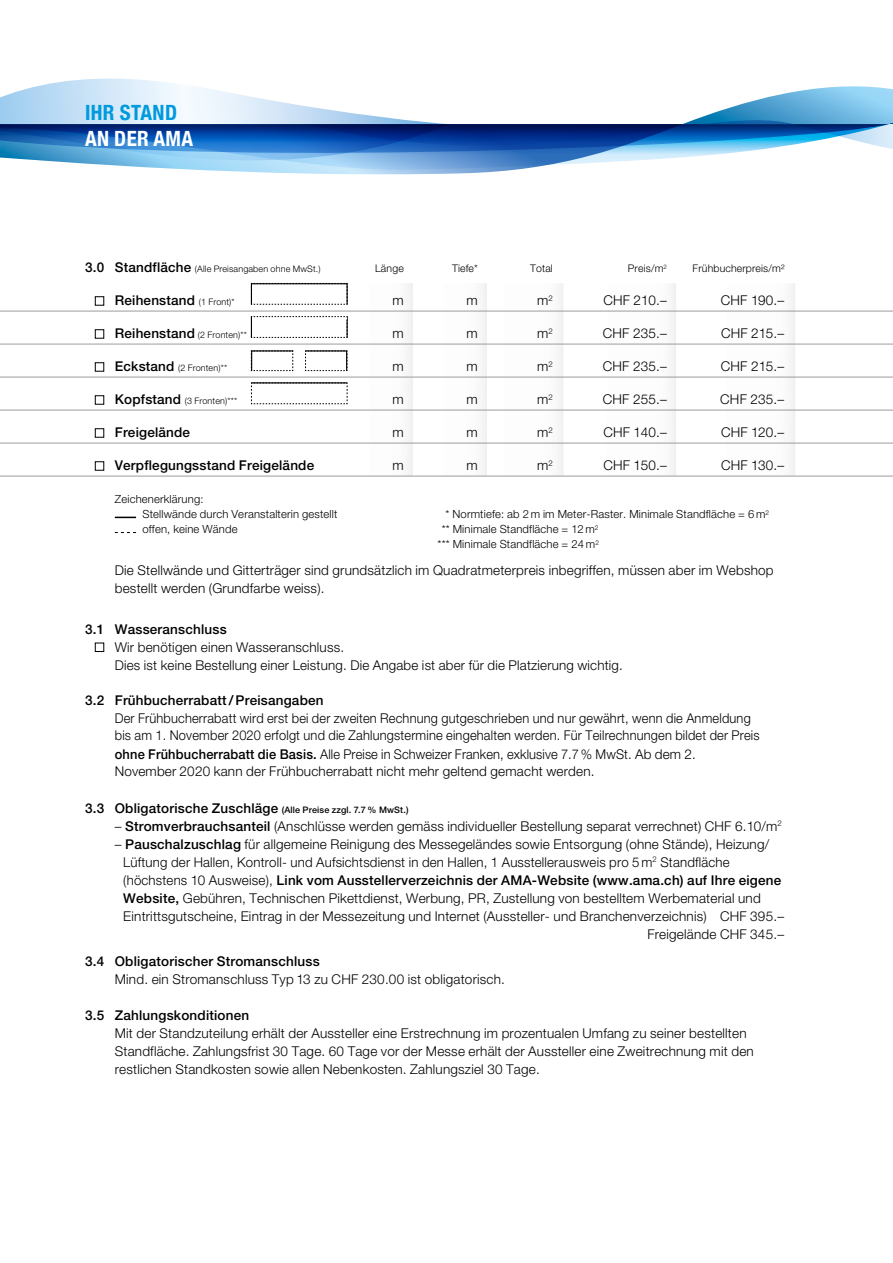
<style>
.page{position:relative;width:893px;height:1263px;background:#fff}
.page>*{position:absolute;margin:0;border:0;box-sizing:border-box;transform-origin:0 0}
.t1{font:700 condensed 21px "Helvetica Neue";letter-spacing:.02em;color:#009ade}
.t2{font:700 condensed 21px "Helvetica Neue";letter-spacing:.02em;color:#fff}
.t3{font:300 13.5px/18px "Helvetica Neue LT Pro";letter-spacing:.015em;color:#000}
.t4{font:300 13.5px/17.1px "Helvetica Neue LT Pro";letter-spacing:.015em;color:#000;scale:.95 1}
.t5{font:500 13.5px "Helvetica Neue LT Pro";letter-spacing:.015em;color:#000}
.t6{font:300 11.25px/15px "Helvetica Neue LT Pro";letter-spacing:.015em;color:#000}
.t7{font:300 10.5px "Helvetica Neue LT Pro";letter-spacing:.015em;color:#000}
.t8{font:300 9px "Helvetica Neue LT Pro";letter-spacing:.015em;color:#000}
.s1{font-weight:500;font-size:13.5px}
.s2{font-weight:300;font-size:9px}
.s3{color:#fff}
.s4{font-weight:500}
.s5{font-size:9px}
.s6{font-weight:300}
</style>
<div class="page">
<svg style="left:0;top:78px;width:893px;height:96px"></svg>
<div style="left:251px;top:283px;width:97px;height:22px;border:1px solid #000"></div>
<svg style="left:251px;top:350px;width:43px;height:22px"></svg>
<svg style="left:251px;top:382px;width:97px;height:22px"></svg>
<hr style="left:251px;top:382px;width:96px;height:1px;background:#000">
<svg style="left:305px;top:350px;width:43px;height:22px"></svg>
<svg style="left:251px;top:316px;width:97px;height:22px"></svg>
<hr style="left:0;top:311px;width:893px;height:1px;background:#9c9c9d">
<hr style="left:0;top:344px;width:893px;height:1px;background:#9c9c9d">
<hr style="left:0;top:377px;width:893px;height:1px;background:#9c9c9d">
<hr style="left:0;top:410px;width:893px;height:1px;background:#9c9c9d">
<hr style="left:0;top:443px;width:893px;height:1px;background:#9c9c9d">
<hr style="left:0;top:476px;width:893px;height:1px;background:#9c9c9d">
<div style="left:95px;top:296px;width:9px;height:9px;border:1px solid #000"></div>
<div style="left:95px;top:329px;width:9px;height:9px;border:1px solid #000"></div>
<div style="left:95px;top:362px;width:9px;height:9px;border:1px solid #000"></div>
<div style="left:95px;top:395px;width:9px;height:9px;border:1px solid #000"></div>
<div style="left:95px;top:428px;width:9px;height:9px;border:1px solid #000"></div>
<div style="left:95px;top:461px;width:9px;height:9px;border:1px solid #000"></div>
<div style="left:95px;top:643px;width:9px;height:9px;border:1px solid #000"></div>
<svg style="left:115px;top:517px;width:21px;height:1px"></svg>
<svg style="left:115px;top:532px;width:21px;height:1px"></svg>
<h1 class="t1" style="left:85px;top:95px;width:94px">IHR STAND</h1>
<h1 class="t2" style="left:85px;top:121px;width:110px">AN DER AMA</h1>
<p class="t8" style="left:85px;top:264px;width:237px"><span class="s1">3.0 Standfläche</span> (Alle Preisangaben ohne MwSt.)</p>
<p class="t7" style="left:375px;top:262px;width:30px">Länge</p>
<p class="t7" style="left:452px;top:262px;width:27px">Tiefe*</p>
<p class="t7" style="left:530px;top:262px;width:24px">Total</p>
<p class="t7" style="left:628px;top:262px;width:41px">Preis/m<sup>2</sup></p>
<p class="t7" style="left:693px;top:262px;width:93px">Frühbucherpreis/m²</p>
<p class="t5" style="left:115px;top:293px;width:121px">Reihenstand <span class="s2">(1 Front)*</span></p>
<p class="t3" style="left:392px;top:291px;width:13px">m</p>
<p class="t3" style="left:467px;top:291px;width:13px">m</p>
<p class="t3" style="left:537px;top:291px;width:17px">m<sup>2</sup></p>
<p class="t3" style="left:603px;top:291px;width:65px">CHF 210.–</p>
<p class="t3" style="left:721px;top:291px;width:65px">CHF 190.–</p>
<p class="t8" style="left:115px;top:330px;width:134px"><span class="s1">Reihenstand</span> (2 Fronten)**</p>
<p class="t3" style="left:392px;top:324px;width:13px">m</p>
<p class="t3" style="left:467px;top:324px;width:13px">m</p>
<p class="t3" style="left:537px;top:324px;width:17px">m<sup>2</sup></p>
<p class="t3" style="left:603px;top:324px;width:66px">CHF 235.–</p>
<p class="t3" style="left:721px;top:324px;width:65px">CHF 215.–</p>
<p class="t8" style="left:115px;top:363px;width:114px"><span class="s1">Eckstand</span> (2 Fronten)**</p>
<p class="t3" style="left:392px;top:357px;width:13px">m</p>
<p class="t3" style="left:467px;top:357px;width:13px">m</p>
<p class="t3" style="left:537px;top:357px;width:17px">m<sup>2</sup></p>
<p class="t3" style="left:603px;top:357px;width:66px">CHF 235.–</p>
<p class="t3" style="left:721px;top:357px;width:65px">CHF 215.–</p>
<p class="t8" style="left:115px;top:396px;width:124px"><span class="s1">Kopfstand</span> (3 Fronten)***</p>
<p class="t3" style="left:392px;top:390px;width:13px">m</p>
<p class="t3" style="left:467px;top:390px;width:13px">m</p>
<p class="t3" style="left:537px;top:390px;width:17px">m<sup>2</sup></p>
<p class="t3" style="left:603px;top:390px;width:66px">CHF 255.–</p>
<p class="t3" style="left:720px;top:390px;width:66px">CHF 235.–</p>
<p class="t5" style="left:115px;top:425px;width:77px">Freigelände</p>
<p class="t3" style="left:392px;top:423px;width:13px">m</p>
<p class="t3" style="left:467px;top:423px;width:13px">m</p>
<p class="t3" style="left:537px;top:423px;width:17px">m<sup>2</sup></p>
<p class="t3" style="left:603px;top:423px;width:65px">CHF 140.–</p>
<p class="t3" style="left:721px;top:423px;width:65px">CHF 120.–</p>
<p class="t5" style="left:115px;top:458px;width:201px">Verpflegungsstand Freigelände</p>
<p class="t3" style="left:392px;top:456px;width:13px">m</p>
<p class="t3" style="left:467px;top:456px;width:13px">m</p>
<p class="t3" style="left:537px;top:456px;width:17px">m<sup>2</sup></p>
<p class="t3" style="left:603px;top:456px;width:65px">CHF 150.–</p>
<p class="t3" style="left:721px;top:456px;width:65px">CHF 130.–</p>
<p class="t6" style="left:142px;top:492px;width:196px;text-indent:-28px">Zeichenerklärung:<br>Stellwände durch Veranstalterin gestellt</p>
<p class="t6" style="left:438px;top:507px;width:333px"><span class="s3">*</span> * Normtiefe: ab 2 m im Meter-Raster. Minimale Standfläche = 6 m<sup>2</sup></p>
<p class="t6" style="left:142px;top:522px;width:97px">offen, keine Wände</p>
<p class="t6" style="left:438px;top:522px;width:163px"><span class="s3">*</span>** Minimale Standfläche = 12 m<sup>2 </sup>*** Minimale Standfläche = 24 m<sup>2</sup></p>
<p class="t3" style="left:115px;top:561px;width:660px">Die Stellwände und Gitterträger sind grundsätzlich im Quadratmeterpreis inbegriffen, müssen aber im Webshop bestellt werden (Grundfarbe weiss).</p>
<p class="t5" style="left:85px;top:621px;width:143px">3.1 Wasseranschluss</p>
<p class="t3" style="left:115px;top:638px;width:510px">Wir benötigen einen Wasseranschluss.<br>Dies ist keine Bestellung einer Leistung. Die Angabe ist aber für die Platzierung wichtig.</p>
<p class="t5" style="left:85px;top:692px;width:240px">3.2 Frühbucherrabatt/Preisangaben</p>
<p class="t4" style="left:115px;top:710px;width:680px">Der Frühbucherrabatt wird erst bei der zweiten Rechnung gutgeschrieben und nur gewährt, wenn die Anmeldung bis am 1. November 2020 erfolgt und die Zahlungstermine eingehalten werden. Für Teilrechnungen bildet der Preis</p>
<p class="t4" style="left:115px;top:745px;width:613px"><span class="s4">ohne Frühbucherrabatt die Basis.</span> Alle Preise in Schweizer Franken, exklusive 7.7% MwSt. Ab dem 2.<br>November 2020 kann der Frühbucherrabatt nicht mehr geltend gemacht werden.</p>
<p class="t5" style="left:85px;top:800px;width:325px">3.3 Obligatorische Zuschläge <span class="s5">(Alle Preise zzgl. 7.7 % MwSt.)</span></p>
<p class="t3" style="left:115px;top:817px;width:669px">– <span class="s4">Stromverbrauchsanteil</span> (Anschlüsse werden gemäss individueller Bestellung separat verrechnet) CHF 6.10/m<sup>2</sup></p>
<p class="t3" style="left:115px;top:835px;width:656px">– <span class="s4">Pauschalzuschlag</span> für allgemeine Reinigung des Messegeländes sowie Entsorgung (ohne Stände), Heizung/</p>
<p class="t3" style="left:123px;top:853px;width:608px">Lüftung der Hallen, Kontroll- und Aufsichtsdienst in den Hallen, 1 Ausstellerausweis pro 5m<sup>2</sup> Standfläche</p>
<p class="t5" style="left:123px;top:872px;width:659px"><span class="s6">(höchstens 10 Ausweise),</span> Link vom Ausstellerverzeichnis der AMA-Website (www.ama.ch) auf Ihre eigene</p>
<p class="t3" style="left:123px;top:889px;width:639px"><span class="s4">Website,</span> Gebühren, Technischen Pikettdienst, Werbung, PR, Zustellung von bestelltem Werbematerial und</p>
<p class="t3" style="left:123px;top:907px;width:662px">Eintrittsgutscheine, Eintrag in der Messezeitung und Internet (Aussteller- und Branchenverzeichnis) CHF 395.–</p>
<p class="t3" style="left:647px;top:925px;width:138px">Freigelände CHF 345.–</p>
<p class="t5" style="left:85px;top:953px;width:236px">3.4 Obligatorischer Stromanschluss</p>
<p class="t3" style="left:115px;top:970px;width:392px">Mind. ein Stromanschluss Typ 13 zu CHF 230.00 ist obligatorisch.</p>
<p class="t5" style="left:85px;top:1007px;width:166px">3.5 Zahlungskonditionen</p>
<p class="t3" style="left:115px;top:1024px;width:640px">Mit der Standzuteilung erhält der Aussteller eine Erstrechnung im prozentualen Umfang zu seiner bestellten<br>Standfläche. Zahlungsfrist 30 Tage. 60 Tage vor der Messe erhält der Aussteller eine Zweitrechnung mit den restlichen Standkosten sowie allen Nebenkosten. Zahlungsziel 30 Tage.</p>
</div>
